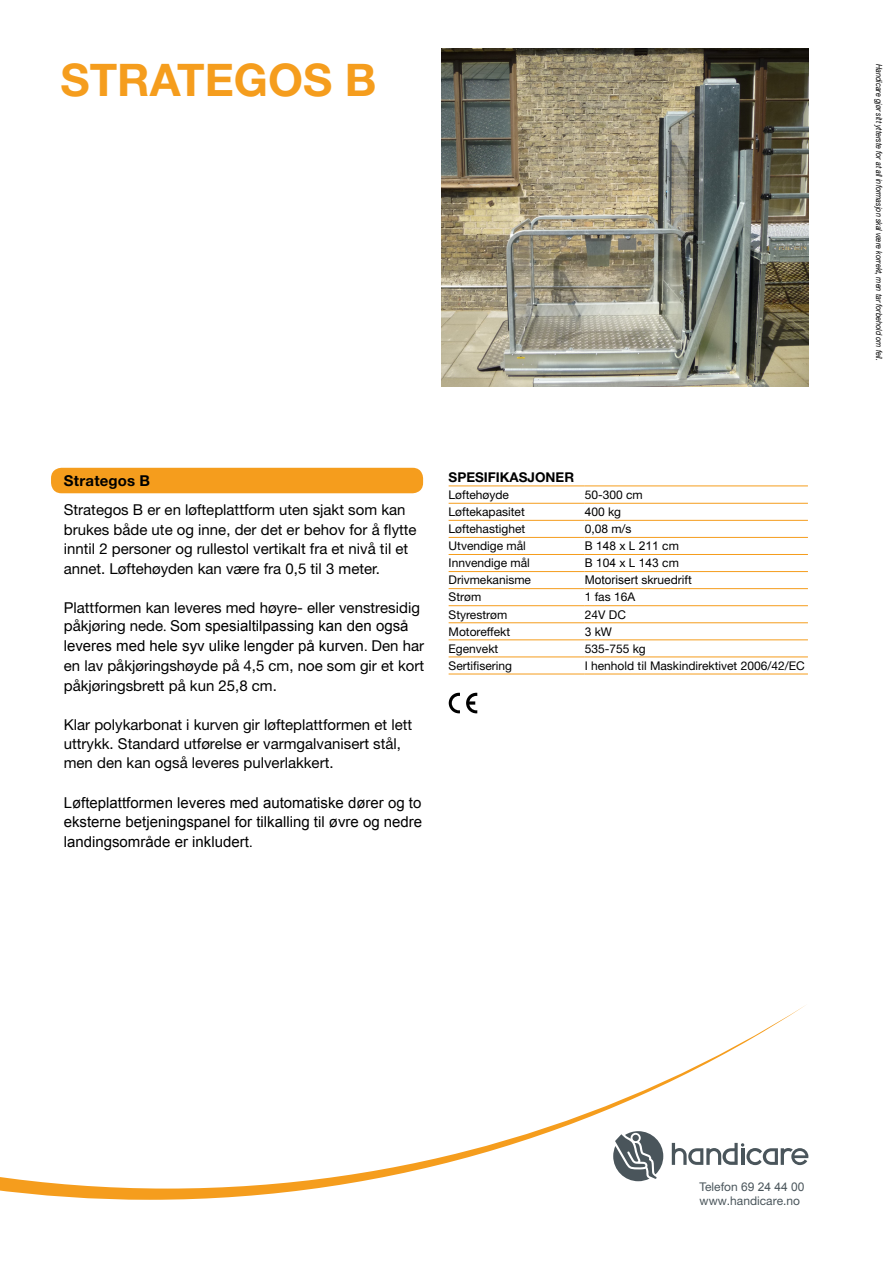
<style>
.page{position:relative;width:893px;height:1263px;background:#fff}
.page>*{position:absolute;margin:0;border:0;box-sizing:border-box;transform-origin:0 0}
.t1{font:700 45px "Helvetica Neue LT Pro";color:#f59d1d}
.t2{font:15px/19.5px "Helvetica Neue LT Pro";color:#000}
.t3{font:15px/19.5px "Arial";color:#000}
.t4{font:700 15px "Helvetica Neue LT Pro";letter-spacing:.015em;color:#000}
.t5{font:700 13.5px "Helvetica Neue LT Pro";color:#000}
.t6{font:12px "Helvetica Neue LT Pro";color:#000}
.t7{font:12px "Arial";color:#000}
.t8{font:12px "Helvetica Neue LT Pro";color:#4a555b}
.t9{font:12px "Arial";color:#4a555b}
.t10{font:italic 8.55px "Helvetica Neue LT Pro";letter-spacing:-.01em;color:#000;scale:.85 1}
.s1{font-family:"Helvetica Neue LT Pro"}
.s2{font-family:"Minion Pro"}
.s3{font-family:"Arial"}
</style>
<div class="page">
<img style="left:442px;top:48px;width:366px;height:339px">
<svg style="left:0;top:1005px;width:806px;height:195px"></svg>
<svg style="left:613px;top:1131px;width:50px;height:50px"></svg>
<svg style="left:672px;top:1143px;width:136px;height:22px"></svg>
<hr style="left:449px;top:485px;width:136px;height:1px;background:#f59d1d">
<hr style="left:585px;top:485px;width:223px;height:1px;background:#f59d1d">
<hr style="left:449px;top:503px;width:136px;height:1px;background:#f59d1d">
<hr style="left:585px;top:503px;width:223px;height:1px;background:#f59d1d">
<hr style="left:449px;top:520px;width:136px;height:1px;background:#f59d1d">
<hr style="left:585px;top:520px;width:223px;height:1px;background:#f59d1d">
<hr style="left:449px;top:537px;width:136px;height:1px;background:#f59d1d">
<hr style="left:585px;top:537px;width:223px;height:1px;background:#f59d1d">
<hr style="left:449px;top:554px;width:136px;height:1px;background:#f59d1d">
<hr style="left:585px;top:554px;width:223px;height:1px;background:#f59d1d">
<hr style="left:449px;top:571px;width:136px;height:1px;background:#f59d1d">
<hr style="left:585px;top:571px;width:223px;height:1px;background:#f59d1d">
<hr style="left:449px;top:588px;width:136px;height:1px;background:#f59d1d">
<hr style="left:585px;top:588px;width:223px;height:1px;background:#f59d1d">
<hr style="left:449px;top:605px;width:136px;height:1px;background:#f59d1d">
<hr style="left:585px;top:605px;width:223px;height:1px;background:#f59d1d">
<hr style="left:449px;top:622px;width:136px;height:1px;background:#f59d1d">
<hr style="left:585px;top:622px;width:223px;height:1px;background:#f59d1d">
<hr style="left:449px;top:639px;width:136px;height:1px;background:#f59d1d">
<hr style="left:585px;top:639px;width:223px;height:1px;background:#f59d1d">
<hr style="left:449px;top:656px;width:136px;height:1px;background:#f59d1d">
<hr style="left:585px;top:656px;width:223px;height:1px;background:#f59d1d">
<hr style="left:449px;top:674px;width:136px;height:1px;background:#f59d1d">
<hr style="left:585px;top:674px;width:223px;height:1px;background:#f59d1d">
<div style="left:51px;top:468px;width:372px;height:25px;background:#f59d1d;border-radius:10px"></div>
<svg style="left:449px;top:693px;width:11px;height:20px"></svg>
<svg style="left:466px;top:693px;width:11px;height:20px"></svg>
<h1 class="t1" style="left:61px;top:51px;width:317px">STRATEGOS B</h1>
<p class="t4" style="left:64px;top:471px;width:88px">Strategos B</p>
<p class="t2" style="left:64px;top:500px;width:354px">Strategos B er en løfteplattform uten sjakt som kan brukes både ute og inne, der det er behov for å flytte inntil 2 personer og rullestol vertikalt fra et nivå til et annet. Løftehøyden kan være fra 0,5 til 3 meter.</p>
<p class="t2" style="left:64px;top:597px;width:358px">Plattformen kan leveres med høyre- eller venstresidig</p>
<p class="t3" style="left:64px;top:616px;width:362px"><span class="s1">påkjøring nede</span><span class="s2">.</span> Som spesialtilpassing kan den også leveres med hele syv ulike lengder på kurven. <span class="s1">Den har</span></p>
<p class="t2" style="left:64px;top:656px;width:362px">en lav påkjøringshøyde på 4,5 cm, noe som gir et kort påkjøringsbrett på kun 25,8 cm.</p>
<p class="t2" style="left:64px;top:714px;width:350px;line-height:19px">Klar polykarbonat i kurven gir løfteplattformen et lett uttrykk. Standard utførelse er varmgalvanisert stål, men den kan også leveres pulverlakkert.</p>
<p class="t3" style="left:64px;top:793px;width:360px;text-align:justify">Løfteplattformen leveres med automatiske dører og to eksterne betjeningspanel for tilkalling til øvre og nedre landingsområde er inkludert.</p>
<p class="t5" style="left:449px;top:468px;width:127px">SPESIFIKASJONER</p>
<p class="t6" style="left:449px;top:487px;width:62px">Løftehøyde</p>
<p class="t6" style="left:585px;top:487px;width:60px">50-300 cm</p>
<p class="t6" style="left:449px;top:504px;width:78px">Løftekapasitet</p>
<p class="t6" style="left:585px;top:504px;width:38px"><span class="s3">4</span>00 kg</p>
<p class="t6" style="left:449px;top:521px;width:78px">Løftehastighet</p>
<p class="t6" style="left:585px;top:521px;width:48px">0,08 m/s</p>
<p class="t6" style="left:449px;top:539px;width:79px">Utvendige mål</p>
<p class="t7" style="left:585px;top:538px;width:96px">B <span class="s1">1</span>48 <span class="s1">x</span> L 211 <span class="s1">cm</span></p>
<p class="t6" style="left:449px;top:556px;width:83px">Innvendige mål</p>
<p class="t6" style="left:585px;top:556px;width:96px"><span class="s3">B</span> 10<span class="s3">4</span> x <span class="s3">L</span> 1<span class="s3">43</span> cm</p>
<p class="t6" style="left:449px;top:573px;width:84px">Drivmekanisme</p>
<p class="t7" style="left:585px;top:572px;width:109px">Motorisert <span class="s1">skruedrift</span></p>
<p class="t6" style="left:449px;top:590px;width:34px">Strøm</p>
<p class="t6" style="left:585px;top:590px;width:52px">1 fas 16A</p>
<p class="t6" style="left:449px;top:607px;width:60px">Styrestrøm</p>
<p class="t6" style="left:585px;top:607px;width:43px">24V <span class="s3">DC</span></p>
<p class="t6" style="left:449px;top:624px;width:63px">Motoreffekt</p>
<p class="t6" style="left:585px;top:624px;width:29px"><span class="s3">3</span> kW</p>
<p class="t6" style="left:449px;top:641px;width:51px">Egenvekt</p>
<p class="t6" style="left:585px;top:641px;width:63px">535-755 kg</p>
<p class="t6" style="left:449px;top:658px;width:65px">Sertifisering</p>
<p class="t6" style="left:585px;top:658px;width:222px">I henhold til Maskindirektivet 2006/42/EC</p>
<p class="t10" style="left:884px;top:64px;width:351px;rotate:90deg">Handicare gjør sitt ytterste for at all informasjon skal være korrekt, men tar forbehold om feil.</p>
<p class="t9" style="left:700px;top:1179px;width:106px"><span class="s1">Telefon</span> 69 24 44 00</p>
<p class="t8" style="left:700px;top:1194px;width:102px">www.handicare.no</p>
</div>
